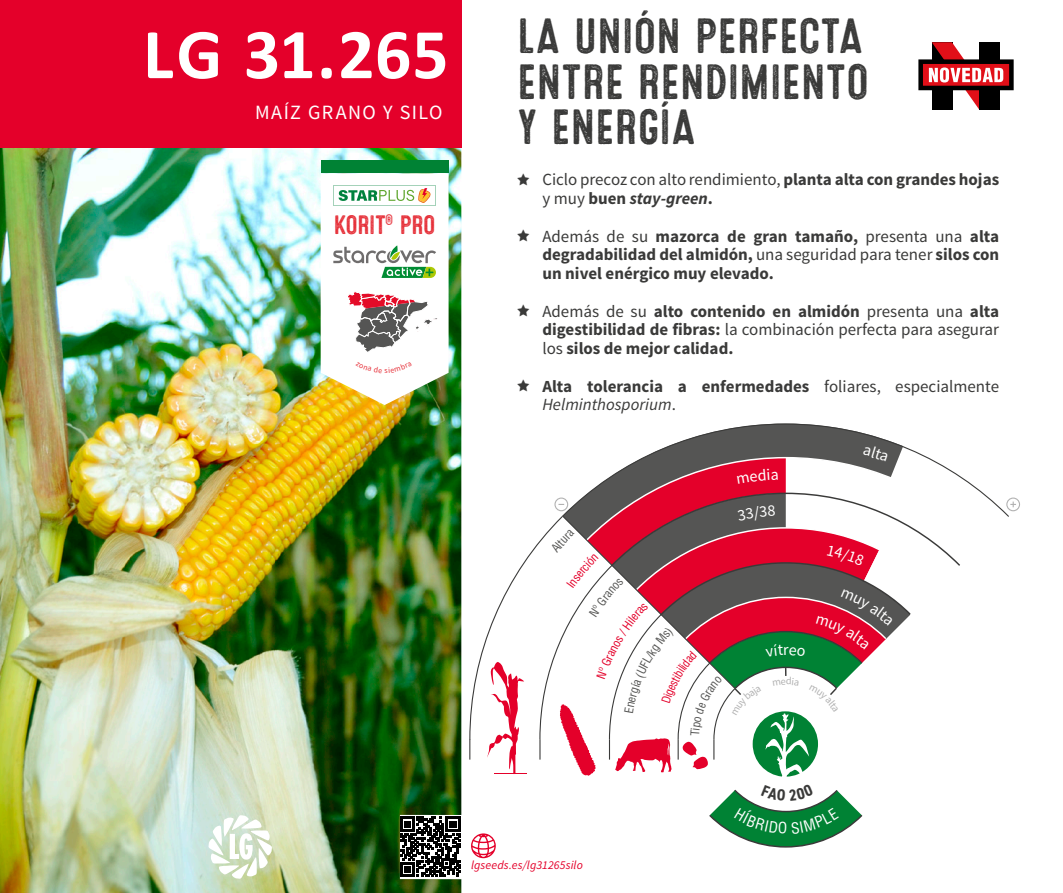
<style>
.page{position:relative;width:1063px;height:893px;background:#fff}
.page>*{position:absolute;margin:0;border:0;box-sizing:border-box;transform-origin:0 0}
.Variedad{font:700 72px "Calibri";letter-spacing:.005em;color:#fff}
.Lema_variedad{font:49.5px/45px "Microbrew Three";letter-spacing:-.02em;color:#3a3a39;text-align:justify}
.Lema_variedad-2{font:26.7px "Microbrew Three";letter-spacing:-.03em;color:#e6313a}
.Variedad-2{font:20.25px "Source Sans Pro";letter-spacing:.07em;color:#fff}
.Fichas_Listado_prop{font:700 16.95px/18.8px "Source Sans Pro";color:#3a3a39;text-align:justify}
.Fichas_Listado_prop-2{font:16.95px/18.8px "Source Sans Pro";color:#3a3a39}
.t1{font:italic 12px "Source Sans Pro";letter-spacing:.01em;color:#e4002a}
.s1{font-family:"Star Things";font-size:12px}
.s2{font-weight:700}
.s3{font-weight:700;font-style:italic}
.s4{font-family:"Star Things";font-weight:400;font-size:12px}
.s5{font-weight:400}
.s6{font-weight:400;font-style:italic}
</style>
<div class="page">
<img style="left:0;top:148px;width:461px;height:745px">
<svg style="left:918px;top:42px;width:96px;height:68px"></svg>
<svg style="left:209px;top:815px;width:63px;height:64px"></svg>
<div style="left:321px;top:161px;width:128px;height:12px;background:#008234"></div>
<div style="left:0;top:0;width:461px;height:148px;background:#e4002a"></div>
<div style="left:1006px;top:498px;width:14px;height:13px;border:1px solid #b1b1b1;border-radius:50%"></div>
<svg style="left:668px;top:423px;width:235px;height:23px"></svg>
<svg style="left:471px;top:833px;width:25px;height:25px"></svg>
<svg style="left:400px;top:817px;width:60px;height:60px"></svg>
<svg style="left:469px;top:446px;width:547px;height:331px"></svg>
<svg style="left:709px;top:789px;width:154px;height:59px"></svg>
<svg style="left:321px;top:173px;width:128px;height:232px"></svg>
<p class="Variedad" style="left:143px;top:8px;width:307px">LG 31.265</p>
<p class="Variedad-2" style="left:255px;top:100px;width:189px">MAÍZ GRANO Y SILO</p>
<p class="Lema_variedad-2" style="left:333px;top:210px;width:104px">KORIT<sup>®</sup> PRO</p>
<p class="Lema_variedad" style="left:517px;top:16px;width:354px">LA UNIÓN PERFECTA ENTRE RENDIMIENTO Y ENERGÍA</p>
<p class="Fichas_Listado_prop-2" style="left:542px;top:171px;width:458px;text-indent:-26px"><span class="s1">A</span> Ciclo precoz con alto rendimiento, <span class="s2">planta alta con grandes hojas </span>y muy <span class="s2">buen</span> <span class="s3">stay-green</span><span class="s2">.</span></p>
<p class="Fichas_Listado_prop" style="left:542px;top:227px;width:458px;text-indent:-26px"><span class="s4">A</span> <span class="s5">Además de su</span> mazorca de gran tamaño, <span class="s5">presenta una</span> alta degradabilidad del almidón, <span class="s5">una seguridad para tener</span> silos con un nivel enérgico muy elevado.</p>
<p class="Fichas_Listado_prop" style="left:542px;top:302px;width:458px;text-indent:-26px"><span class="s4">A</span> <span class="s5">Además de su</span> alto contenido en almidón <span class="s5">presenta una</span> alta digestibilidad de fibras: <span class="s5">la combinación perfecta para asegurar los</span> silos de mejor calidad.</p>
<p class="Fichas_Listado_prop" style="left:542px;top:377px;width:458px;text-indent:-26px"><span class="s4">A</span> Alta tolerancia a enfermedades <span class="s5">foliares, especialmente<br></span><span class="s6">Helminthosporium</span><span class="s5">.</span></p>
<p class="t1" style="left:471px;top:858px;width:113px">lgseeds.es/lg31265silo</p>
</div>
